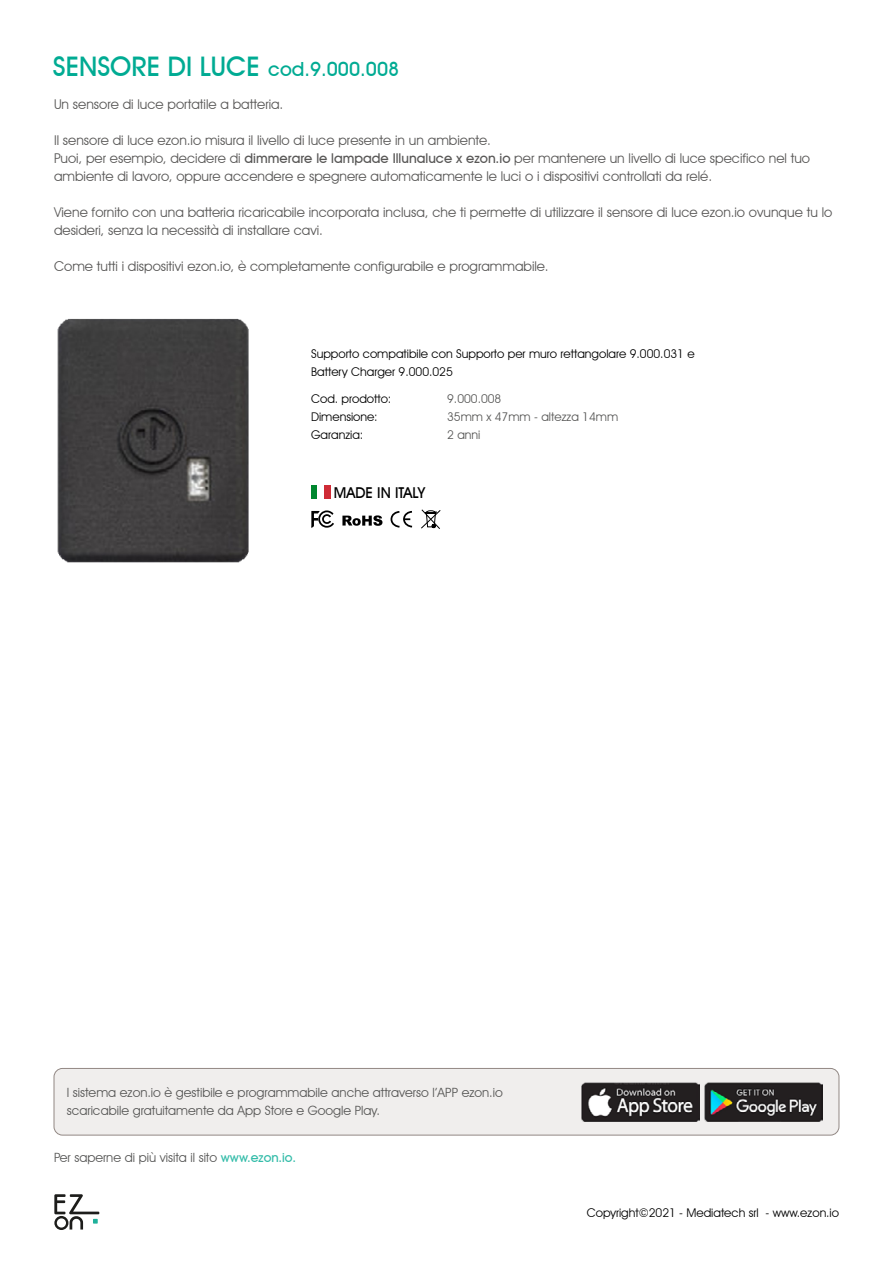
<style>
.page{position:relative;width:893px;height:1263px;background:#fff}
.page>*{position:absolute;margin:0;border:0;box-sizing:border-box;transform-origin:0 0}
.t1{font:500 27px "Avant Garde IT Cby BT";color:#00ab93}
.t2{font:500 15px "Avant Garde IT Cby BT";color:#000}
.t3{font:13.5px/18px "Avant Garde IT Cby BT";color:#585756}
.t4{font:12.75px/18px "Avant Garde IT Cby BT";color:#575756}
.t5{font:12px/18px "Avant Garde IT Cby BT";color:#000}
.t6{font:12px/18px "Avant Garde IT Cby BT";color:#575756}
.s1{font-size:19.5px}
.s2{font-weight:500}
.s3{font-weight:500;color:#33bca9}
</style>
<div class="page">
<svg style="left:54px;top:1194px;width:45px;height:36px"></svg>
<div style="left:54px;top:1068px;width:785px;height:67px;background:#f0eeed;border-radius:9px"></div>
<div style="left:54px;top:1068px;width:785px;height:67px;border:1px solid #928884;border-radius:9px"></div>
<img style="left:581px;top:1082px;width:118px;height:39px">
<img style="left:705px;top:1082px;width:118px;height:39px">
<div style="left:311px;top:485px;width:7px;height:14px;background:#00872f"></div>
<div style="left:324px;top:485px;width:7px;height:14px;background:#cf2b36"></div>
<svg style="left:342px;top:515px;width:40px;height:11px"></svg>
<svg style="left:311px;top:510px;width:23px;height:18px"></svg>
<svg style="left:390px;top:510px;width:23px;height:18px"></svg>
<svg style="left:421px;top:509px;width:20px;height:20px"></svg>
<img style="left:57px;top:318px;width:192px;height:244px">
<h1 class="t1" style="left:53px;top:50px;width:348px">SENSORE DI LUCE <span class="s1">cod.9.000.008</span></h1>
<p class="t3" style="left:54px;top:95px;width:231px">Un sensore di luce portatile a batteria.</p>
<p class="t3" style="left:54px;top:131px;width:758px">Il sensore di luce ezon.io misura il livello di luce presente in un ambiente.<br>Puoi, per esempio, decidere di <span class="s2">dimmerare le lampade Illunaluce x ezon.io</span> per mantenere un livello di luce specifico nel tuo ambiente di lavoro, oppure accendere e spegnere automaticamente le luci o i dispositivi controllati da relé.</p>
<p class="t3" style="left:54px;top:203px;width:780px">Viene fornito con una batteria ricaricabile incorporata inclusa, che ti permette di utilizzare il sensore di luce ezon.io ovunque tu lo desideri, senza la necessità di installare cavi.</p>
<p class="t3" style="left:54px;top:257px;width:496px">Come tutti i dispositivi ezon.io, è completamente configurabile e programmabile.</p>
<p class="t5" style="left:311px;top:344px;width:385px">Supporto compatibile con Supporto per muro rettangolare 9.000.031 e<br>Battery Charger 9.000.025</p>
<p class="t5" style="left:311px;top:389px;width:82px">Cod. prodotto:<br>Dimensione:<br>Garanzia:</p>
<p class="t6" style="left:447px;top:389px;width:172px">9.000.008<br>35mm x 47mm - altezza 14mm<br>2 anni</p>
<p class="t2" style="left:334px;top:483px;width:93px">MADE IN ITALY</p>
<p class="t4" style="left:67px;top:1084px;width:438px">I sistema ezon.io è gestibile e programmabile anche attraverso l’APP ezon.io scaricabile gratuitamente da App Store e Google Play.</p>
<p class="t4" style="left:54px;top:1149px;width:244px">Per saperne di più visita il sito <span class="s3">www.ezon.io.</span></p>
<p class="t5" style="left:587px;top:1203px;width:254px">Copyright©2021 - Mediatech srl - www.ezon.io</p>
</div>
